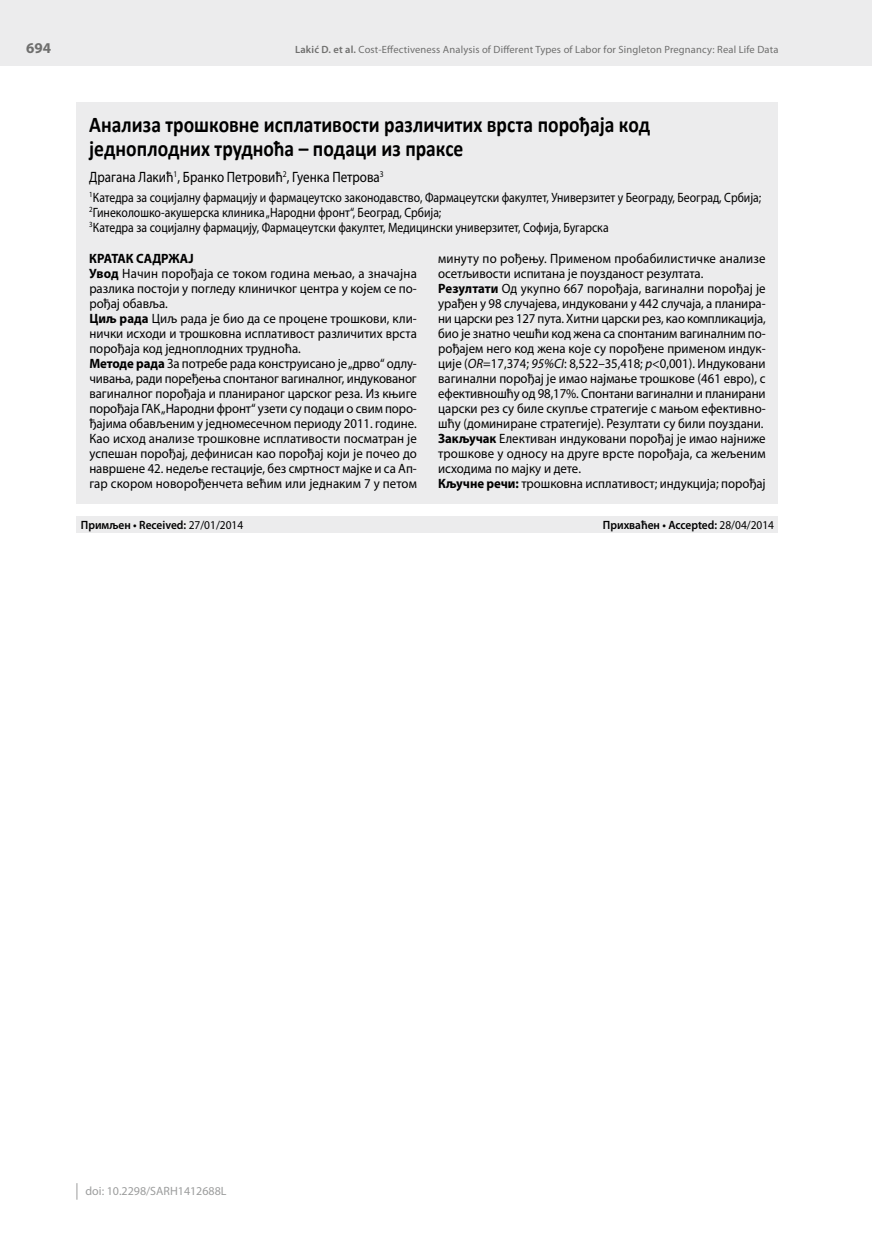
<style>
.page{position:relative;width:872px;height:1234px;background:#fff}
.page>*{position:absolute;margin:0;border:0;box-sizing:border-box;transform-origin:0 0}
.t1{font:700 22.5px/24px "Calibri";color:#000;scale:.87 1}
.t2{font:15px "Myriad Pro";color:#000;scale:.87 1}
.t3{font:700 15px "Myriad Pro";color:#6f6f6e}
.t4{font:13.5px/15px "Myriad Pro";color:#000;scale:.95 1}
.t5{font:13.5px/15px "Myriad Pro";color:#000;scale:.87 1}
.t6{font:600 12px "Myriad Pro";color:#000;scale:.95 1}
.t7{font:12px "Myriad Pro";color:#9c9d9d}
.t8{font:10.5px "Myriad Pro";letter-spacing:.015em;color:#6f6f6e}
.s1{font-weight:600}
.s2{font-weight:700}
.s3{font-style:italic}
.s4{font-weight:400}
</style>
<div class="page">
<div style="left:0;top:0;width:872px;height:66px;background:#ececed"></div>
<svg style="left:77px;top:1183px;width:1px;height:16px"></svg>
<hr style="left:871px;top:0;width:1px;height:66px;background:#9c9d9d">
<div style="left:77px;top:102px;width:701px;height:401px;background:#ececed"></div>
<div style="left:77px;top:516px;width:701px;height:16px;background:#ececed"></div>
<p class="t3" style="left:26px;top:40px;width:26px">694</p>
<p class="t8" style="left:295px;top:44px;width:485px"><span class="s1">Lakić D. et al.</span> Cost-Effectiveness Analysis of Different Types of Labor for Singleton Pregnancy: Real Life Data</p>
<h1 class="t1" style="left:89px;top:111px;width:646px">Анализа трошковне исплативости различитих врста порођаја код једноплодних трудноћа – подаци из праксе</h1>
<p class="t2" style="left:89px;top:169px;width:340px">Драгана Лакић<sup>1</sup>, Бранко Петровић<sup>2</sup>, Гуенка Петрова<sup>3</sup></p>
<p class="t5" style="left:89px;top:190px;width:774px"><sup>1</sup>Катедра за социјалну фармацију и фармацеутско законодавство, Фармацеутски факултет, Универзитет у Београду, Београд, Србија;<br><sup>2</sup>Гинеколошко-акушерска клиника „Народни фронт“, Београд, Србија;<br><sup>3</sup>Катедра за социјалну фармацију, Фармацеутски факултет, Медицински универзитет, Софија, Бугарска</p>
<p class="t4" style="left:89px;top:251px;width:346px"><span class="s2">КРАТАК САДРЖАЈ<br>Увод</span> Начин порођаја се током година мењао, а значајна разлика постоји у погледу клиничког центра у којем се по&shy;рођај обавља.<br><span class="s2">Циљ рада</span> Циљ рада је био да се процене трошкови, кли&shy;нички исходи и трошковна исплативост различитих врста порођаја код једноплодних трудноћа.<br><span class="s2">Методе рада</span> За потребе рада конструисано је „дрво“ одлу&shy;чивања, ради поређења спонтаног вагиналног, индукованог вагиналног порођаја и планираног царског реза. Из књиге порођаја ГАК „Народни фронт“ узети су подаци о свим поро&shy;ђајима обављеним у једномесечном периоду 2011. године.<br>Као исход анализе трошковне исплативости посматран је успешан порођај, дефинисан као порођај који је почео до навршене 42. недеље гестације, без смртност мајке и са Ап&shy;гар скором новорођенчета већим или једнаким 7 у петом</p>
<p class="t4" style="left:438px;top:251px;width:346px">минуту по рођењу. Применом пробабилистичке анализе осетљивости испитана је поузданост резултата.<br><span class="s2">Резултати</span> Од укупно 667 порођаја, вагинални порођај је урађен у 98 случајева, индуковани у 442 случаја, а планира&shy;ни царски рез 127 пута. Хитни царски рез, као компликација, био је знатно чешћи код жена са спонтаним вагиналним по&shy;рођајем него код жена које су порођене применом индук&shy;ције (<span class="s3">OR</span>=17,374; <span class="s3">95%CI</span>: 8,522–35,418; <span class="s3">p</span>&lt;0,001). Индуковани вагинални порођај је имао најмање трошкове (461 евро), с ефективношћу од 98,17%. Спонтани вагинални и планирани царски рез су биле скупље стратегије с мањом ефективно&shy;шћу (доминиране стратегије). Резултати су били поуздани.<br><span class="s2">Закључак</span> Елективан индуковани порођај је имао најниже трошкове у односу на друге врсте порођаја, са жељеним исходима по мајку и дете.<br><span class="s2">Кључне речи:</span> трошковна исплативост; индукција; порођај</p>
<p class="t6" style="left:81px;top:518px;width:173px">Примљен • Received: <span class="s4">27/01/2014</span></p>
<p class="t6" style="left:603px;top:518px;width:182px">Прихваћен • Accepted: <span class="s4">28/04/2014</span></p>
<p class="t7" style="left:86px;top:1184px;width:143px">doi: 10.2298/SARH1412688L</p>
</div>
